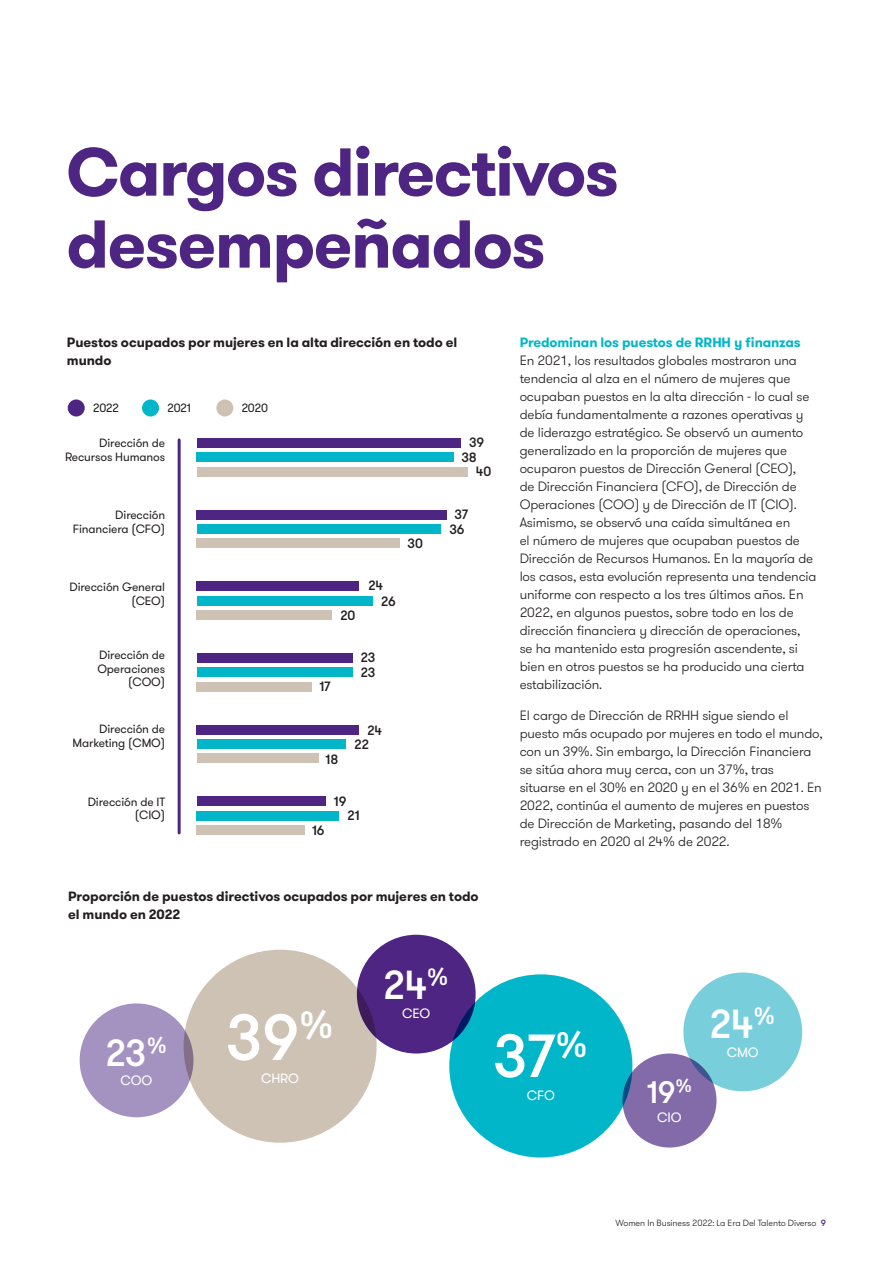
<style>
.page{position:relative;width:893px;height:1263px;background:#fff}
.page>*{position:absolute;margin:0;border:0;box-sizing:border-box;transform-origin:0 0}
._01_Headline_one_36p{font:700 67.5px/72px "GT Walsheim Pro";letter-spacing:-.025em;color:#4e2582}
._04_Sub_heading_two{font:500 64.8px "GT Walsheim Pro";color:#fff}
._04_Sub_heading_two-2{font:500 60.75px "GT Walsheim Pro";color:#fff}
._04_Sub_heading_two-3{font:500 40.5px "GT Walsheim Pro";color:#fff}
._04_Sub_heading_two-4{font:500 37.8px "GT Walsheim Pro";color:#fff}
._04_Sub_heading_two-5{font:500 31.05px "GT Walsheim Pro";color:#fff}
._11_Body_text{font:300 13.5px/18px "GT Walsheim Pro";letter-spacing:-.01em;color:#231f20}
.Table_heading{font:700 13.5px/18px "GT Walsheim Pro";letter-spacing:-.005em;color:#231f20}
.Table_heading-2{font:500 13.5px "GT Walsheim Pro";letter-spacing:-.01em;color:#231f20}
._04_Sub_heading_two-6{font:700 13.5px "GT Walsheim Pro";letter-spacing:-.01em;color:#00b6c8}
._04_Sub_heading_two-7{font:13.5px "GT Walsheim Pro";letter-spacing:-.01em;color:#fff}
._44_Tbl_copy{font:13.5px "GT Walsheim Pro";letter-spacing:-.01em;color:#fff}
._44_Tbl_copy-2{font:12px/13.5px "GT Walsheim Pro";letter-spacing:-.01em;color:#231f20;text-align:right}
.t1{font:300 9px "GT Walsheim Pro";letter-spacing:-.01em;color:#231f20}
.s1{font-weight:500;color:#4e2582}
</style>
<div class="page">
<hr style="left:178px;top:440px;width:3px;height:393px;background:#4e2582">
<div style="left:68px;top:399px;width:17px;height:17px;background:#4e2582;border-radius:50%"></div>
<div style="left:142px;top:399px;width:17px;height:17px;background:#00b6c8;border-radius:50%"></div>
<div style="left:216px;top:399px;width:17px;height:17px;background:#cdc2b4;border-radius:50%"></div>
<div style="left:197px;top:467px;width:270px;height:9px;background:#cdc2b4"></div>
<div style="left:197px;top:453px;width:257px;height:9px;background:#00b6c8"></div>
<div style="left:197px;top:438px;width:264px;height:10px;background:#4e2582"></div>
<div style="left:197px;top:539px;width:203px;height:9px;background:#cdc2b4"></div>
<div style="left:197px;top:524px;width:243px;height:9px;background:#00b6c8"></div>
<div style="left:197px;top:510px;width:250px;height:9px;background:#4e2582"></div>
<div style="left:197px;top:610px;width:135px;height:9px;background:#cdc2b4"></div>
<div style="left:197px;top:596px;width:176px;height:9px;background:#00b6c8"></div>
<div style="left:197px;top:582px;width:162px;height:9px;background:#4e2582"></div>
<div style="left:197px;top:682px;width:115px;height:9px;background:#cdc2b4"></div>
<div style="left:197px;top:668px;width:155px;height:9px;background:#00b6c8"></div>
<div style="left:197px;top:653px;width:155px;height:10px;background:#4e2582"></div>
<div style="left:197px;top:754px;width:122px;height:9px;background:#cdc2b4"></div>
<div style="left:197px;top:739px;width:149px;height:9px;background:#00b6c8"></div>
<div style="left:197px;top:725px;width:162px;height:9px;background:#4e2582"></div>
<div style="left:197px;top:825px;width:108px;height:9px;background:#cdc2b4"></div>
<div style="left:197px;top:811px;width:142px;height:9px;background:#00b6c8"></div>
<div style="left:197px;top:797px;width:128px;height:9px;background:#4e2582"></div>
<div style="left:184px;top:950px;width:193px;height:193px;background:#cdc2b4;border-radius:50%"></div>
<div style="left:449px;top:974px;width:183px;height:183px;background:#00b6c8;border-radius:50%"></div>
<div style="left:357px;top:935px;width:119px;height:118px;background:#4e2582;border-radius:50%"></div>
<div style="left:80px;top:1003px;width:113px;height:114px;background:#a493c1;border-radius:50%"></div>
<div style="left:683px;top:972px;width:119px;height:119px;background:#78cfdb;border-radius:50%"></div>
<div style="left:622px;top:1053px;width:94px;height:94px;background:#836ba9;border-radius:50%"></div>
<p class="_01_Headline_one_36p" style="left:66px;top:137px;width:554px">Cargos directivos desempeñados</p>
<p class="Table_heading" style="left:67px;top:333px;width:392px">Puestos ocupados por mujeres en la alta dirección en todo el mundo</p>
<p class="_44_Tbl_copy-2" style="left:93px;top:402px;width:27px">2022</p>
<p class="_44_Tbl_copy-2" style="left:167px;top:402px;width:25px">2021</p>
<p class="_44_Tbl_copy-2" style="left:242px;top:402px;width:28px">2020</p>
<p class="_44_Tbl_copy-2" style="left:65px;top:437px;width:102px">Dirección de<br>Recursos Humanos</p>
<p class="_44_Tbl_copy-2" style="left:73px;top:508px;width:94px">Dirección<br>Financiera (CFO)</p>
<p class="_44_Tbl_copy-2" style="left:69px;top:580px;width:97px">Dirección General (CEO)</p>
<p class="_44_Tbl_copy-2" style="left:97px;top:649px;width:69px">Dirección de<br>Operaciones (COO)</p>
<p class="_44_Tbl_copy-2" style="left:72px;top:722px;width:94px">Dirección de<br>Marketing (CMO)</p>
<p class="_44_Tbl_copy-2" style="left:88px;top:795px;width:79px">Dirección de IT (CIO)</p>
<p class="Table_heading-2" style="left:408px;top:535px;width:17px">30</p>
<p class="Table_heading-2" style="left:340px;top:607px;width:16px">20</p>
<p class="Table_heading-2" style="left:368px;top:577px;width:16px">24</p>
<p class="Table_heading-2" style="left:381px;top:592px;width:16px">26</p>
<p class="Table_heading-2" style="left:320px;top:678px;width:13px">17</p>
<p class="Table_heading-2" style="left:361px;top:648px;width:16px">23</p>
<p class="Table_heading-2" style="left:361px;top:664px;width:16px">23</p>
<p class="Table_heading-2" style="left:325px;top:751px;width:14px">18</p>
<p class="Table_heading-2" style="left:334px;top:792px;width:14px">19</p>
<p class="Table_heading-2" style="left:367px;top:721px;width:16px">24</p>
<p class="Table_heading-2" style="left:355px;top:736px;width:16px">22</p>
<p class="Table_heading-2" style="left:312px;top:821px;width:14px">16</p>
<p class="Table_heading-2" style="left:348px;top:807px;width:14px">21</p>
<p class="Table_heading-2" style="left:469px;top:434px;width:17px">39</p>
<p class="Table_heading-2" style="left:461px;top:449px;width:17px">38</p>
<p class="Table_heading-2" style="left:476px;top:463px;width:17px">40</p>
<p class="Table_heading-2" style="left:455px;top:506px;width:15px">37</p>
<p class="Table_heading-2" style="left:449px;top:521px;width:17px">36</p>
<p class="Table_heading" style="left:68px;top:887px;width:412px">Proporción de puestos directivos ocupados por mujeres en todo el mundo en 2022</p>
<p class="_04_Sub_heading_two-6" style="left:520px;top:333px;width:283px">Predominan los puestos de RRHH y finanzas</p>
<p class="_11_Body_text" style="left:520px;top:351px;width:298px">En 2021, los resultados globales mostraron una tendencia al alza en el número de mujeres que ocupaban puestos en la alta dirección - lo cual se debía fundamentalmente a razones operativas y de liderazgo estratégico. Se observó un aumento generalizado en la proporción de mujeres que ocuparon puestos de Dirección General (CEO),<br>de Dirección Financiera (CFO), de Dirección de Operaciones (COO) y de Dirección de IT (CIO).<br>Asimismo, se observó una caída simultánea en<br>el número de mujeres que ocupaban puestos de Dirección de Recursos Humanos. En la mayoría de los casos, esta evolución representa una tendencia uniforme con respecto a los tres últimos años. En 2022, en algunos puestos, sobre todo en los de dirección financiera y dirección de operaciones, se ha mantenido esta progresión ascendente, si bien en otros puestos se ha producido una cierta estabilización.</p>
<p class="_11_Body_text" style="left:520px;top:706px;width:305px">El cargo de Dirección de RRHH sigue siendo el puesto más ocupado por mujeres en todo el mundo, con un 39%. Sin embargo, la Dirección Financiera se sitúa ahora muy cerca, con un 37%, tras situarse en el 30% en 2020 y en el 36% en 2021. En 2022, continúa el aumento de mujeres en puestos de Dirección de Marketing, pasando del 18% registrado en 2020 al 24% de 2022.</p>
<p class="_04_Sub_heading_two-4" style="left:106px;top:1029px;width:63px">23<sup>%</sup></p>
<p class="_44_Tbl_copy" style="left:121px;top:1072px;width:33px">COO</p>
<p class="_04_Sub_heading_two" style="left:226px;top:997px;width:110px">39<sup>%</sup></p>
<p class="_04_Sub_heading_two-7" style="left:261px;top:1070px;width:40px">CHRO</p>
<p class="_04_Sub_heading_two-3" style="left:383px;top:959px;width:67px">24<sup>%</sup></p>
<p class="_44_Tbl_copy" style="left:402px;top:1004px;width:30px">CEO</p>
<p class="_04_Sub_heading_two-2" style="left:493px;top:1018px;width:97px">37<sup>%</sup></p>
<p class="_04_Sub_heading_two-7" style="left:527px;top:1087px;width:30px">CFO</p>
<p class="_04_Sub_heading_two-5" style="left:647px;top:1072px;width:47px">19<sup>%</sup></p>
<p class="_04_Sub_heading_two-7" style="left:657px;top:1108px;width:26px">CIO</p>
<p class="_04_Sub_heading_two-3" style="left:710px;top:998px;width:67px">24<sup>%</sup></p>
<p class="_04_Sub_heading_two-7" style="left:727px;top:1043px;width:33px">CMO</p>
<p class="t1" style="left:615px;top:1217px;width:212px">Women In Business 2022: La Era Del Talento Diverso <span class="s1">9</span></p>
</div>
